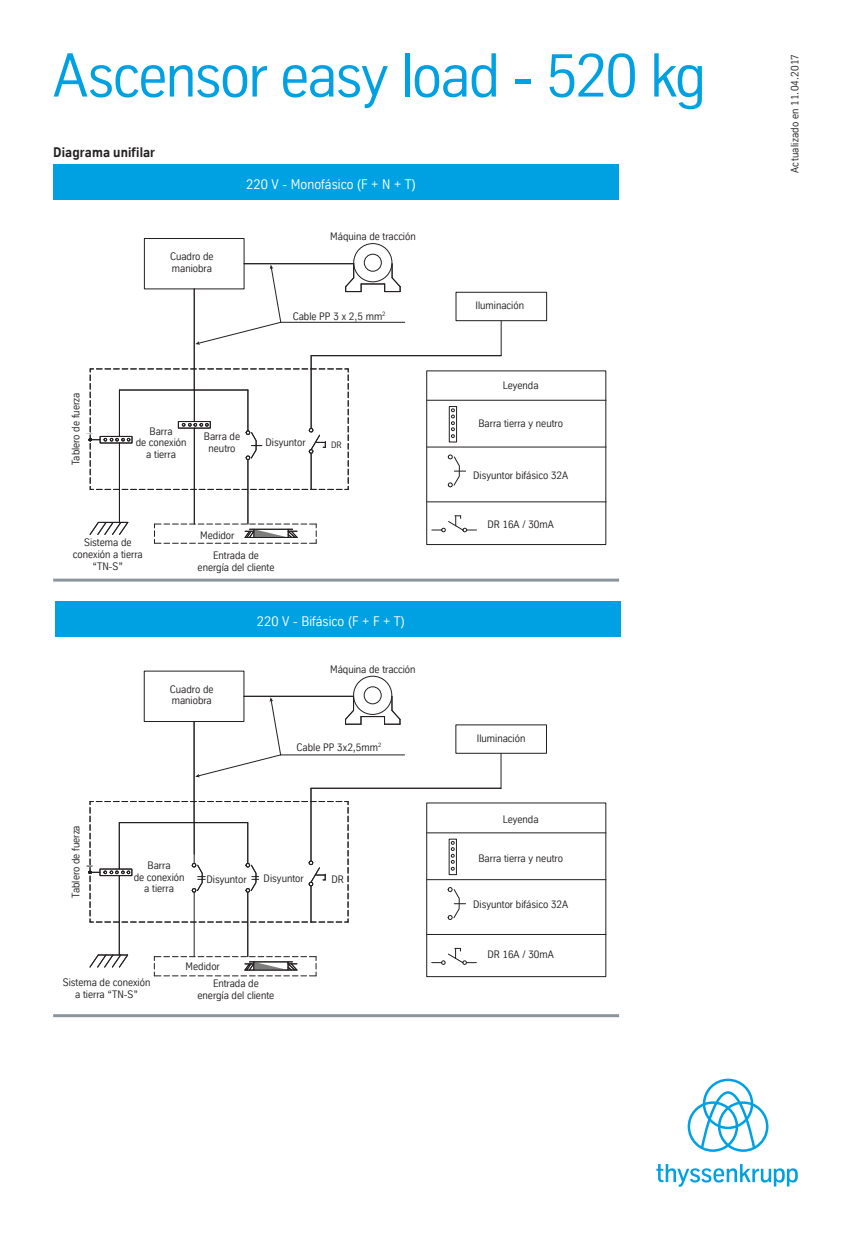
<style>
.page{position:relative;width:851px;height:1234px;background:#fff}
.page>*{position:absolute;margin:0;border:0;box-sizing:border-box;transform-origin:0 0}
.t1{font:60px "TK Type";letter-spacing:-.025em;color:#00a1e3}
.t2{font:13.5px "TK Type";letter-spacing:.005em;color:#fff}
.t3{font:700 13.5px "TK Type";letter-spacing:.005em;color:#231f20}
.t4{font:10.5px/11.4px "TK Type";color:#231f20;text-align:center}
.t5{font:10.5px "TK Type";letter-spacing:.025em;color:#231f20}
.t6{font:9px "TK Type";color:#231f20}
</style>
<div class="page">
<svg style="left:687px;top:1078px;width:81px;height:73px"></svg>
<svg style="left:656px;top:1164px;width:141px;height:22px"></svg>
<div style="left:53px;top:165px;width:566px;height:35px;background:#00a1e3"></div>
<div style="left:144px;top:238px;width:100px;height:51px;border:1px solid #231f20"></div>
<hr style="left:53px;top:578px;width:566px;height:3px;background:#8b969c">
<hr style="left:53px;top:1013px;width:566px;height:3px;background:#8b969c">
<hr style="left:281px;top:322px;width:123px;height:1px;background:#231f20">
<svg style="left:195px;top:264px;width:86px;height:80px"></svg>
<hr style="left:501px;top:320px;width:1px;height:35px;background:#231f20">
<div style="left:455px;top:292px;width:91px;height:29px;border:1px solid #231f20"></div>
<hr style="left:247px;top:459px;width:1px;height:65px;background:#231f20">
<svg style="left:89px;top:521px;width:39px;height:14px"></svg>
<hr style="left:194px;top:428px;width:1px;height:96px;background:#231f20">
<hr style="left:194px;top:289px;width:1px;height:101px;background:#231f20">
<hr style="left:244px;top:263px;width:109px;height:1px;background:#231f20">
<svg style="left:345px;top:264px;width:56px;height:28px"></svg>
<hr style="left:119px;top:443px;width:1px;height:79px;background:#231f20">
<hr style="left:311px;top:355px;width:1px;height:73px;background:#231f20">
<hr style="left:311px;top:355px;width:190px;height:1px;background:#231f20">
<svg style="left:88px;top:368px;width:261px;height:122px"></svg>
<div style="left:449px;top:406px;width:7px;height:36px;border:1px solid #231f20"></div>
<svg style="left:447px;top:454px;width:18px;height:33px"></svg>
<svg style="left:451px;top:408px;width:4px;height:30px"></svg>
<svg style="left:432px;top:515px;width:44px;height:17px"></svg>
<svg style="left:154px;top:523px;width:163px;height:21px"></svg>
<div style="left:353px;top:243px;width:39px;height:39px;border:1px solid #231f20;border-radius:50%"></div>
<div style="left:364px;top:254px;width:17px;height:17px;border:1px solid #231f20;border-radius:50%"></div>
<hr style="left:427px;top:400px;width:179px;height:1px;background:#231f20">
<hr style="left:427px;top:446px;width:179px;height:1px;background:#231f20">
<hr style="left:427px;top:501px;width:179px;height:1px;background:#231f20">
<div style="left:55px;top:601px;width:566px;height:35px;background:#00a1e3"></div>
<hr style="left:280px;top:754px;width:124px;height:1px;background:#231f20">
<svg style="left:195px;top:697px;width:86px;height:80px"></svg>
<hr style="left:500px;top:753px;width:1px;height:35px;background:#231f20">
<hr style="left:247px;top:892px;width:1px;height:64px;background:#231f20">
<svg style="left:89px;top:954px;width:39px;height:13px"></svg>
<hr style="left:194px;top:892px;width:1px;height:64px;background:#231f20">
<hr style="left:194px;top:721px;width:1px;height:101px;background:#231f20">
<hr style="left:244px;top:696px;width:109px;height:1px;background:#231f20">
<svg style="left:345px;top:696px;width:55px;height:28px"></svg>
<hr style="left:119px;top:875px;width:1px;height:79px;background:#231f20">
<hr style="left:311px;top:788px;width:1px;height:72px;background:#231f20">
<hr style="left:311px;top:787px;width:190px;height:1px;background:#231f20">
<svg style="left:87px;top:801px;width:262px;height:121px"></svg>
<svg style="left:447px;top:887px;width:18px;height:32px"></svg>
<svg style="left:450px;top:841px;width:4px;height:29px"></svg>
<svg style="left:431px;top:947px;width:45px;height:17px"></svg>
<svg style="left:154px;top:956px;width:163px;height:20px"></svg>
<div style="left:353px;top:675px;width:39px;height:39px;border:1px solid #231f20;border-radius:50%"></div>
<div style="left:364px;top:686px;width:17px;height:18px;border:1px solid #231f20;border-radius:50%"></div>
<hr style="left:427px;top:832px;width:179px;height:1px;background:#231f20">
<hr style="left:427px;top:879px;width:179px;height:1px;background:#231f20">
<hr style="left:427px;top:934px;width:179px;height:1px;background:#231f20">
<h1 class="t1" style="left:53px;top:42px;width:654px">Ascensor easy load - 520 kg</h1>
<p class="t3" style="left:53px;top:145px;width:103px">Diagrama unifilar</p>
<p class="t2" style="left:246px;top:177px;width:171px">220 V - Monofásico (F + N + T)</p>
<p class="t4" style="left:70px;top:465px;width:74px;rotate:-90deg">Tablero de fuerza</p>
<p class="t4" style="left:170px;top:250px;width:45px;line-height:12px;text-align:left">Cuadro de maniobra</p>
<p class="t4" style="left:330px;top:231px;width:87px">Máquina de tracción</p>
<p class="t4" style="left:293px;top:310px;width:94px">Cable PP 3 x 2,5 mm<sup>2</sup></p>
<p class="t4" style="left:136px;top:425px;width:52px">Barra<br>de conexión a tierra</p>
<p class="t4" style="left:204px;top:430px;width:38px;line-height:12px">Barra de neutro</p>
<p class="t4" style="left:265px;top:437px;width:42px">Disyuntor</p>
<p class="t6" style="left:331px;top:439px;width:12px">DR</p>
<p class="t4" style="left:73px;top:536px;width:71px;line-height:12px">Sistema de conexión a tierra “TN-S”</p>
<p class="t4" style="left:213px;top:525px;width:47px;line-height:20.1px;text-align:left;text-indent:-13px">Medidor<br>Entrada de</p>
<p class="t4" style="left:197px;top:561px;width:78px">energía del cliente</p>
<p class="t2" style="left:257px;top:613px;width:149px">220 V - Bifásico (F + F + T)</p>
<p class="t4" style="left:70px;top:897px;width:74px;rotate:-90deg">Tablero de fuerza</p>
<p class="t4" style="left:170px;top:683px;width:45px;text-align:left">Cuadro de maniobra</p>
<p class="t4" style="left:330px;top:663px;width:87px">Máquina de tracción</p>
<p class="t4" style="left:296px;top:741px;width:86px">Cable PP 3x2,5mm<sup>2</sup></p>
<p class="t4" style="left:134px;top:859px;width:52px">Barra<br>de conexión a tierra</p>
<p class="t4" style="left:206px;top:873px;width:42px">Disyuntor</p>
<p class="t4" style="left:263px;top:872px;width:42px">Disyuntor</p>
<p class="t4" style="left:331px;top:873px;width:14px">DR</p>
<p class="t4" style="left:63px;top:975px;width:89px;line-height:12px">Sistema de conexión a tierra “TN-S”</p>
<p class="t4" style="left:213px;top:957px;width:47px;line-height:17px;text-align:left;text-indent:-27px">Medidor<br>Entrada de</p>
<p class="t4" style="left:197px;top:989px;width:78px">energía del cliente</p>
<p class="t4" style="left:475px;top:300px;width:50px">Iluminación</p>
<p class="t4" style="left:502px;top:379px;width:37px">Leyenda</p>
<p class="t4" style="left:478px;top:418px;width:86px">Barra tierra y neutro</p>
<p class="t4" style="left:473px;top:469px;width:97px">Disyuntor bifásico 32A</p>
<p class="t4" style="left:487px;top:518px;width:68px">DR 16A / 30mA</p>
<p class="t4" style="left:477px;top:732px;width:50px">Iluminación</p>
<p class="t4" style="left:502px;top:813px;width:37px">Leyenda</p>
<p class="t4" style="left:478px;top:852px;width:86px">Barra tierra y neutro</p>
<p class="t4" style="left:473px;top:898px;width:97px">Disyuntor bifásico 32A</p>
<p class="t4" style="left:487px;top:947px;width:68px">DR 16A / 30mA</p>
<p class="t5" style="left:788px;top:173px;width:120px;rotate:-90deg">Actualizado en 11.04.2017</p>
</div>
